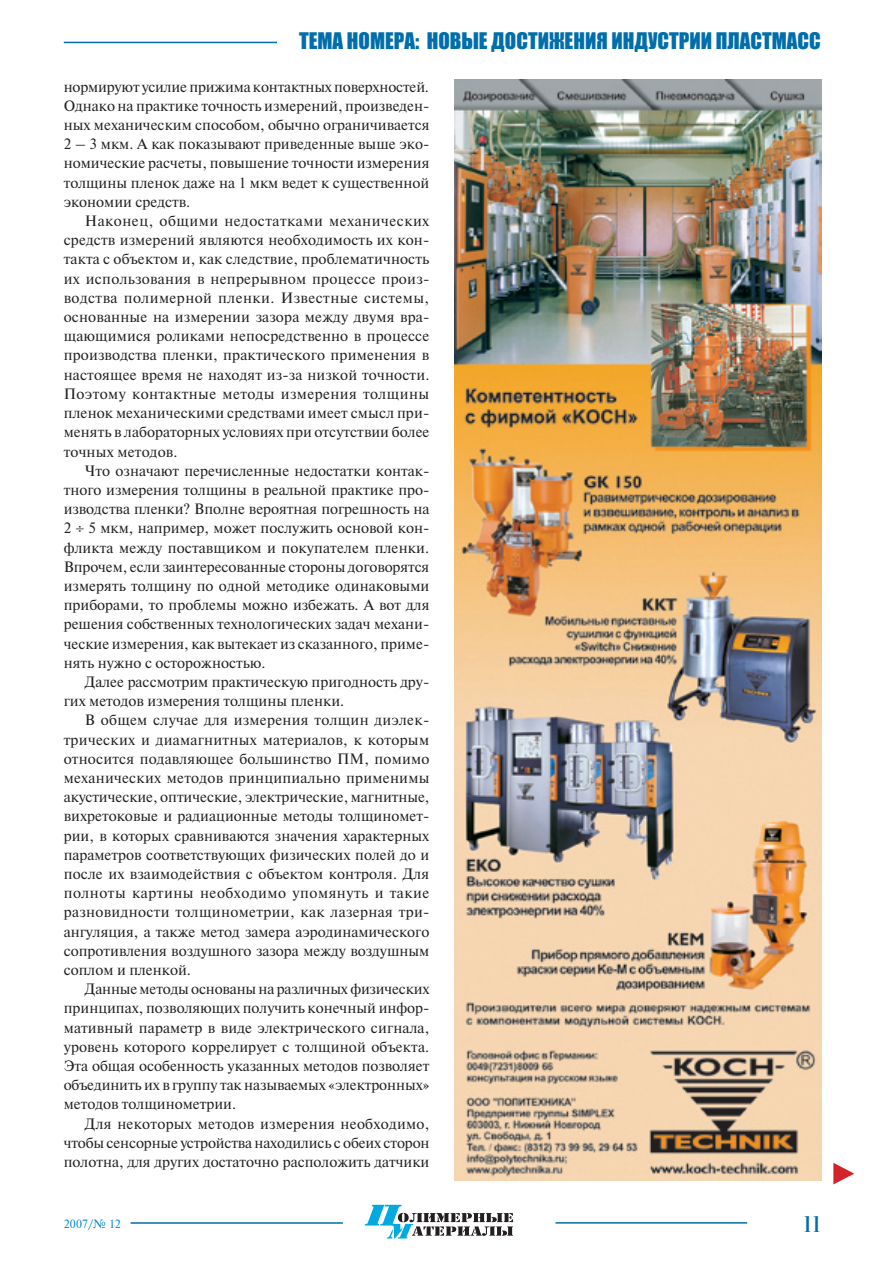
<style>
.page{position:relative;width:893px;height:1263px;background:#fff}
.page>*{position:absolute;margin:0;border:0;box-sizing:border-box;transform-origin:0 0}
.t1{font:700 24px "Bodoni C";color:#006eaa;scale:.7 1}
.t2{font:21px "Impact";color:#006eaa}
.t3{font:15px/19.2px "Newton 7 C";color:#231f20;text-align:justify}
.t4{font:12px "Newton 7 C";color:#0089cf}
</style>
<div class="page">
<hr style="left:131px;top:1222px;width:212px;height:2px;background:#006eaa">
<hr style="left:555px;top:1222px;width:192px;height:1px;background:#006eaa">
<svg style="left:365px;top:1205px;width:148px;height:33px"></svg>
<img style="left:455px;top:80px;width:366px;height:1101px">
<svg style="left:833px;top:1163px;width:21px;height:21px"></svg>
<hr style="left:64px;top:42px;width:213px;height:1px;background:#006eaa">
<h2 class="t2" style="left:299px;top:25px;width:523px">тема номера: Новые достижения индустрии пластмасс</h2>
<p class="t3" style="left:64px;top:77px;width:367px">нормируют усилие прижима контактных поверхностей.<br>Однако на практике точность измерений, произведен&shy;ных механическим способом, обычно ограничивается 2 – 3 мкм. А как показывают приведенные выше эко&shy;номические расчеты, повышение точности измерения толщины пленок даже на 1 мкм ведет к существенной экономии средств.</p>
<p class="t3" style="left:64px;top:211px;width:367px;text-indent:21px">Наконец, общими недостатками механических средств измерений являются необходимость их кон&shy;такта с объектом и, как следствие, проблематичность их использования в непрерывном процессе произ&shy;водства полимерной пленки. Известные системы, основанные на измерении зазора между двумя вра&shy;щающимися роликами непосредственно в процессе производства пленки, практического применения в настоящее время не находят из-за низкой точности.<br>Поэтому контактные методы измерения толщины пленок механическими средствами имеет смысл при&shy;менять в лабораторных условиях при отсутствии более точных методов.</p>
<p class="t3" style="left:64px;top:461px;width:367px;text-indent:21px">Что означают перечисленные недостатки контак&shy;тного измерения толщины в реальной практике про&shy;изводства пленки? Вполне вероятная погрешность на 2 5 мкм, например, может послужить основой кон&shy;фликта между поставщиком и покупателем пленки.<br>Впрочем, если заинтересованные стороны договорятся измерять толщину по одной методике одинаковыми приборами, то проблемы можно избежать. А вот для решения собственных технологических задач механи&shy;ческие измерения, как вытекает из сказанного, приме&shy;нять нужно с осторожностью.</p>
<p class="t3" style="left:64px;top:672px;width:367px;text-indent:21px">Далее рассмотрим практическую пригодность дру&shy;гих методов измерения толщины пленки.</p>
<p class="t3" style="left:64px;top:711px;width:367px;text-indent:21px">В общем случае для измерения толщин диэлек&shy;трических и диамагнитных материалов, к которым относится подавляющее большинство ПМ, помимо механических методов принципиально применимы акустические, оптические, электрические, магнитные, вихретоковые и радиационные методы толщиномет&shy;рии, в которых сравниваются значения характерных параметров соответствующих физических полей до и после их взаимодействия с объектом контроля. Для полноты картины необходимо упомянуть и такие разновидности толщинометрии, как лазерная три&shy;ангуляция, а также метод замера аэродинамического сопротивления воздушного зазора между воздушным соплом и пленкой.</p>
<p class="t3" style="left:64px;top:979px;width:367px;text-indent:21px">Данные методы основаны на различных физических принципах, позволяющих получить конечный инфор&shy;мативный параметр в виде электрического сигнала, уровень которого коррелирует с толщиной объекта.<br>Эта общая особенность указанных методов позволяет объединить их в группу так называемых «электронных» методов толщинометрии.</p>
<p class="t3" style="left:64px;top:1114px;width:367px;text-indent:21px">Для некоторых методов измерения необходимо, чтобы сенсорные устройства находились с обеих сторон полотна, для других достаточно расположить датчики</p>
<p class="t4" style="left:64px;top:1217px;width:59px">2007/№ 12</p>
<h1 class="t1" style="left:803px;top:1212px;width:12px">11</h1>
</div>
